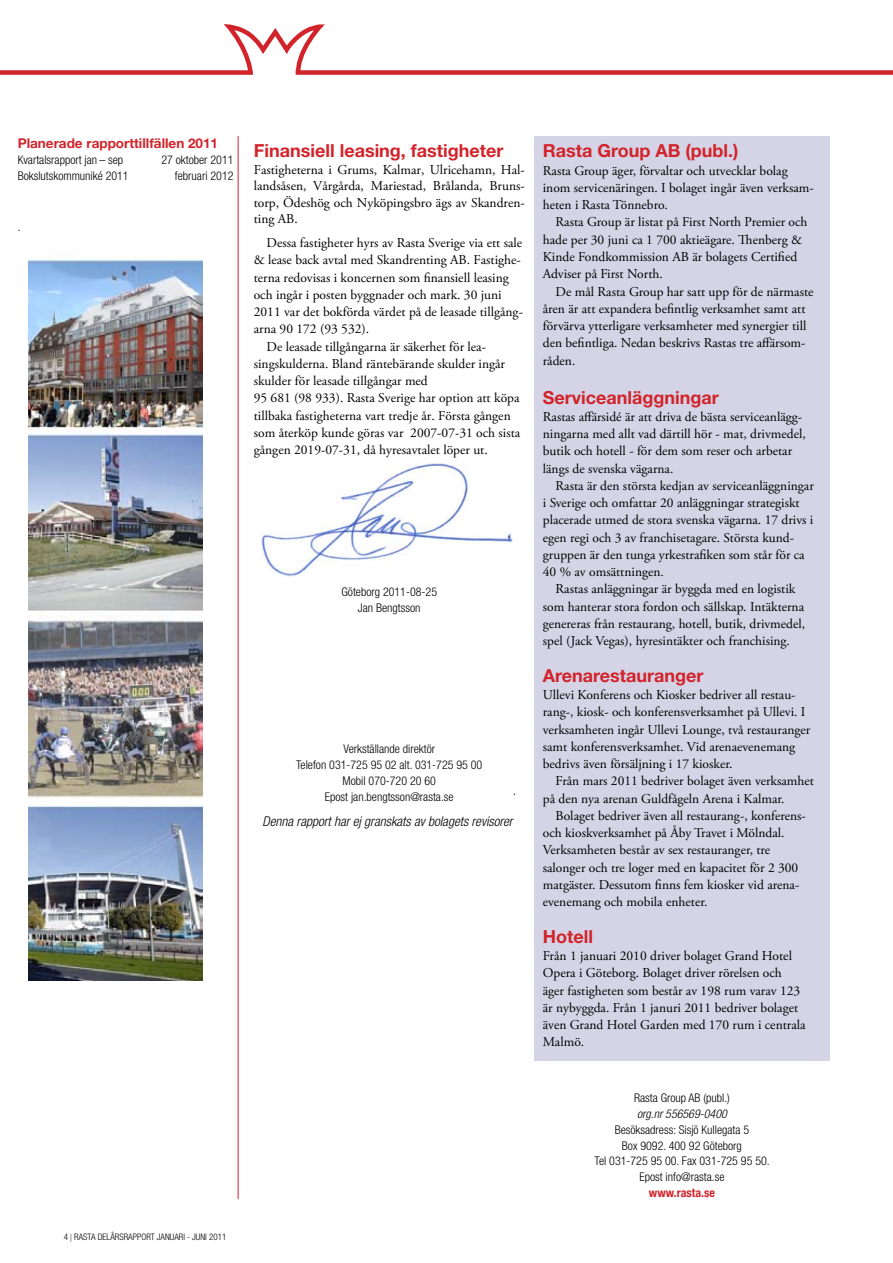
<style>
.page{position:relative;width:893px;height:1263px;background:#fff}
.page>*{position:absolute;margin:0;border:0;box-sizing:border-box;transform-origin:0 0}
.t1{font:700 18px "Helvetica Neue LT Std";color:#d2232a}
.t2{font:13.5px/17.2px "Adobe Garamond Pro";color:#000}
.t3{font:italic 300 condensed 13.5px "Helvetica Neue LT Std";color:#000}
.t4{font:700 13.5px "Helvetica Neue LT Std";color:#d2232a}
.t5{font:300 condensed 12px/15.8px "Helvetica Neue LT Std";color:#000;text-align:center}
.t6{font:italic 300 condensed 12px "Helvetica Neue LT Std";color:#000}
.t7{font:700 condensed 12px "Helvetica Neue LT Std";color:#d2232a}
.t8{font:300 condensed 9px "Helvetica Neue LT Std";color:#000}
.s1{font-family:"Times New Roman";font-weight:400;font-stretch:normal}
</style>
<div class="page">
<div style="left:534px;top:136px;width:295px;height:925px;background:#d4d4e6"></div>
<img style="left:262px;top:463px;width:251px;height:114px">
<hr style="left:238px;top:136px;width:1px;height:1063px;background:#d2232a">
<svg style="left:0;top:24px;width:893px;height:51px"></svg>
<img style="left:28px;top:259px;width:174px;height:721px">
<p class="t4" style="left:18px;top:135px;width:202px">Planerade rapporttillfällen 2011</p>
<p class="t5" style="left:18px;top:152px;width:107px">Kvartalsrapport jan – sep</p>
<p class="t5" style="left:161px;top:152px;width:74px">27 oktober 2011</p>
<p class="t5" style="left:18px;top:168px;width:112px">Bokslutskommuniké 2011</p>
<p class="t5" style="left:175px;top:168px;width:60px">februari 2012</p>
<p class="t5" style="left:18px;top:219px;width:4px">.</p>
<p class="t8" style="left:64px;top:1232px;width:164px">4 <span class="s1">|</span> RASTA DELÅRSRAPPORT JANUARI - JUNI 2011</p>
<h1 class="t1" style="left:254px;top:140px;width:251px">Finansiell leasing, fastigheter</h1>
<p class="t2" style="left:254px;top:162px;width:273px;line-height:16.5px;text-align:justify">Fastigheterna i Grums, Kalmar, Ulricehamn, Hal&shy;landsåsen, Vårgårda, Mariestad, Brålanda, Bruns&shy;torp, Ödeshög och Nyköpingsbro ägs av Skandren&shy;ting AB.</p>
<p class="t2" style="left:266px;top:235px;width:257px">Dessa fastigheter hyrs av Rasta Sverige via ett sale</p>
<p class="t2" style="left:254px;top:252px;width:269px">&amp; lease back avtal med Skandrenting AB. Fastighe-</p>
<p class="t2" style="left:254px;top:269px;width:257px">terna redovisas i koncernen som finansiell leasing</p>
<p class="t2" style="left:254px;top:286px;width:249px">och ingår i posten byggnader och mark. 30 juni</p>
<p class="t2" style="left:254px;top:304px;width:271px">2011 var det bokförda värdet på de leasade tillgång-</p>
<p class="t2" style="left:254px;top:321px;width:117px">arna 90 172 (93 532).</p>
<p class="t2" style="left:266px;top:338px;width:221px">De leasade tillgångarna är säkerhet för lea-</p>
<p class="t2" style="left:254px;top:355px;width:253px">singskulderna. Bland räntebärande skulder ingår</p>
<p class="t2" style="left:254px;top:373px;width:176px">skulder för leasade tillgångar med</p>
<p class="t2" style="left:254px;top:390px;width:267px">95 681 (98 933). Rasta Sverige har option att köpa</p>
<p class="t2" style="left:254px;top:407px;width:258px">tillbaka fastigheterna vart tredje år. Första gången</p>
<p class="t2" style="left:254px;top:424px;width:268px">som återköp kunde göras var 2007-07-31 och sista</p>
<p class="t2" style="left:254px;top:442px;width:235px">gången 2019-07-31, då hyresavtalet löper ut.</p>
<p class="t5" style="left:341px;top:584px;width:97px">Göteborg 2011-08-25<br>Jan Bengtsson</p>
<p class="t5" style="left:296px;top:741px;width:188px">Verkställande direktör<br>Telefon 031-725 95 02 alt. 031-725 95 00<br>Mobil 070-720 20 60<br>Epost jan.bengtsson@rasta.se</p>
<p class="t3" style="left:263px;top:814px;width:252px">Denna rapport har ej granskats av bolagets revisorer</p>
<p class="t3" style="left:513px;top:782px;width:5px">.</p>
<h1 class="t1" style="left:543px;top:140px;width:197px">Rasta Group AB (publ.)</h1>
<p class="t2" style="left:543px;top:162px;width:272px">Rasta Group äger, förvaltar och utvecklar bolag inom servicenäringen. I bolaget ingår även verksam&shy;heten i Rasta Tönnebro.</p>
<p class="t2" style="left:543px;top:214px;width:266px;text-indent:13px">Rasta Group är listat på First North Premier och hade per 30 juni ca 1 700 aktieägare. Thenberg &amp; Kinde Fondkommission AB är bolagets Certified Adviser på First North.</p>
<p class="t2" style="left:543px;top:283px;width:272px;text-indent:13px">De mål Rasta Group har satt upp för de närmaste åren är att expandera befintlig verksamhet samt att förvärva ytterligare verksamheter med synergier till den befintliga. Nedan beskrivs Rastas tre affärsom&shy;råden.</p>
<h1 class="t1" style="left:543px;top:386px;width:177px">Serviceanläggningar</h1>
<p class="t2" style="left:543px;top:408px;width:264px">Rastas affärsidé är att driva de bästa serviceanlägg&shy;ningarna med allt vad därtill hör - mat, drivmedel, butik och hotell - för dem som reser och arbetar längs de svenska vägarna.</p>
<p class="t2" style="left:543px;top:477px;width:273px;text-indent:13px">Rasta är den största kedjan av serviceanläggningar i Sverige och omfattar 20 anläggningar strategiskt placerade utmed de stora svenska vägarna. 17 drivs i egen regi och 3 av franchisetagare. Största kund&shy;gruppen är den tunga yrkestrafiken som står för ca 40 % av omsättningen.</p>
<p class="t2" style="left:543px;top:581px;width:264px;text-indent:13px">Rastas anläggningar är byggda med en logistik som hanterar stora fordon och sällskap. Intäkterna genereras från restaurang, hotell, butik, drivmedel, spel (Jack Vegas), hyresintäkter och franchising.</p>
<h1 class="t1" style="left:543px;top:664px;width:162px">Arenarestauranger</h1>
<p class="t2" style="left:543px;top:687px;width:269px">Ullevi Konferens och Kiosker bedriver all restau&shy;rang-, kiosk- och konferensverksamhet på Ullevi. I verksamheten ingår Ullevi Lounge, två restauranger samt konferensverksamhet. Vid arenaevenemang bedrivs även försäljning i 17 kiosker.</p>
<p class="t2" style="left:543px;top:773px;width:273px;text-indent:13px">Från mars 2011 bedriver bolaget även verksamhet på den nya arenan Guldfågeln Arena i Kalmar.</p>
<p class="t2" style="left:543px;top:807px;width:265px;text-indent:13px">Bolaget bedriver även all restaurang-, konferens&shy;och kioskverksamhet på Åby Travet i Mölndal.<br>Verksamheten består av sex restauranger, tre salonger och tre loger med en kapacitet för 2 300 matgäster. Dessutom finns fem kiosker vid arena&shy;evenemang och mobila enheter.</p>
<h1 class="t1" style="left:543px;top:925px;width:52px">Hotell</h1>
<p class="t2" style="left:543px;top:948px;width:264px">Från 1 januari 2010 driver bolaget Grand Hotel Opera i Göteborg. Bolaget driver rörelsen och äger fastigheten som består av 198 rum varav 123 är nybyggda. Från 1 januri 2011 bedriver bolaget även Grand Hotel Garden med 170 rum i centrala Malmö.</p>
<p class="t5" style="left:634px;top:1090px;width:97px">Rasta Group AB (publ.)</p>
<p class="t6" style="left:637px;top:1107px;width:91px">org.nr 556569-0400</p>
<p class="t5" style="left:595px;top:1122px;width:177px">Besöksadress: Sisjö Kullegata 5<br>Box 9092. 400 92 Göteborg<br>Tel 031-725 95 00. Fax 031-725 95 50.<br>Epost info@rasta.se</p>
<p class="t7" style="left:649px;top:1185px;width:67px">www.rasta.se</p>
</div>
